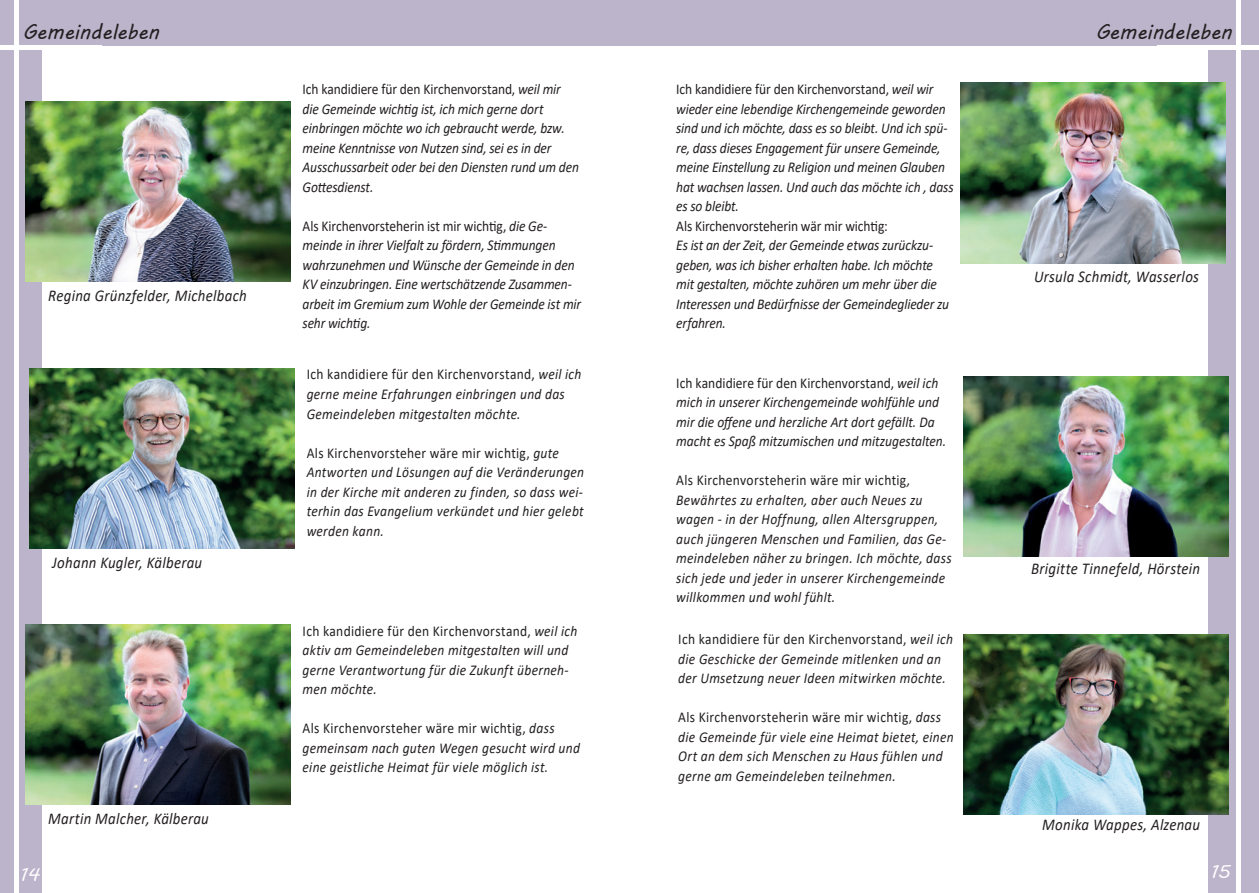
<style>
.page{position:relative;width:1259px;height:893px;background:#fff}
.page>*{position:absolute;margin:0;border:0;box-sizing:border-box;transform-origin:0 0}
.t1{font:21px "MV Boli";color:#231f20}
.t2{font:18px "MV Boli";color:#fff}
.t3{font:italic 16.5px "Calibri";letter-spacing:.015em;color:#231f20;scale:.9 1}
.t4{font:italic 15px/19.5px "Calibri";letter-spacing:.005em;color:#231f20;scale:.9 1}
.t5{font:15px "Calibri";letter-spacing:-.005em;color:#231f20;scale:.9 1}
.s1{font-style:normal}
</style>
<div class="page">
<div style="left:0;top:0;width:1259px;height:46px;background:#bcb4cb"></div>
<div style="left:1208px;top:0;width:51px;height:893px;background:#bcb4cb"></div>
<div style="left:0;top:0;width:42px;height:893px;background:#bcb4cb"></div>
<hr style="left:0;top:46px;width:101px;height:4px;background:#fff">
<hr style="left:1157px;top:46px;width:102px;height:4px;background:#fff">
<hr style="left:14px;top:0;width:4px;height:893px;background:#fff">
<hr style="left:1236px;top:0;width:4px;height:893px;background:#fff">
<img style="left:26px;top:102px;width:265px;height:180px">
<img style="left:30px;top:368px;width:265px;height:181px">
<img style="left:26px;top:625px;width:265px;height:180px">
<img style="left:960px;top:83px;width:265px;height:180px">
<img style="left:963px;top:376px;width:265px;height:181px">
<img style="left:963px;top:634px;width:265px;height:180px">
<h1 class="t1" style="left:23px;top:18px;width:138px">Gemeindeleben</h1>
<h1 class="t1" style="left:1095px;top:18px;width:138px">Gemeindeleben</h1>
<p class="t3" style="left:48px;top:284px;width:222px">Regina Grünzfelder, Michelbach</p>
<p class="t3" style="left:52px;top:551px;width:168px">Johann Kugler, Kälberau</p>
<p class="t3" style="left:48px;top:807px;width:180px">Martin Malcher, Kälberau</p>
<p class="t2" style="left:20px;top:863px;width:21px">14</p>
<p class="t4" style="left:303px;top:79px;width:309px"><span class="s1">Ich kandidiere für den Kirchenvorstand,</span> weil mir die Gemeinde wichtig ist, ich mich gerne dort einbringen möchte wo ich gebraucht werde, bzw. meine Kenntnisse von Nutzen sind, sei es in der Ausschussarbeit oder bei den Diensten rund um den Gottesdienst.</p>
<p class="t4" style="left:303px;top:215px;width:311px"><span class="s1">Als Kirchenvorsteherin ist mir wichtig,</span> die Ge&shy;meinde in ihrer Vielfalt zu fördern, Stimmungen wahrzunehmen und Wünsche der Gemeinde in den KV einzubringen. Eine wertschätzende Zusammen&shy;arbeit im Gremium zum Wohle der Gemeinde ist mir sehr wichtig.</p>
<p class="t4" style="left:307px;top:364px;width:307px"><span class="s1">Ich kandidiere für den Kirchenvorstand,</span> weil ich gerne meine Erfahrungen einbringen und das<br>Gemeindeleben mitgestalten möchte.</p>
<p class="t4" style="left:307px;top:442px;width:310px"><span class="s1">Als Kirchenvorsteher wäre mir wichtig,</span> gute Antworten und Lösungen auf die Veränderungen in der Kirche mit anderen zu finden, so dass wei&shy;terhin das Evangelium verkündet und hier gelebt werden kann.</p>
<p class="t4" style="left:303px;top:620px;width:307px"><span class="s1">Ich kandidiere für den Kirchenvorstand,</span> weil ich aktiv am Gemeindeleben mitgestalten will und gerne Verantwortung für die Zukunft überneh&shy;men möchte.</p>
<p class="t4" style="left:303px;top:718px;width:310px"><span class="s1">Als Kirchenvorsteher wäre mir wichtig,</span> dass gemeinsam nach guten Wegen gesucht wird und eine geistliche Heimat für viele möglich ist.</p>
<p class="t4" style="left:676px;top:79px;width:310px"><span class="s1">Ich kandidiere für den Kirchenvorstand,</span> weil wir wieder eine lebendige Kirchengemeinde geworden sind und ich möchte, dass es so bleibt. Und ich spü&shy;re, dass dieses Engagement für unsere Gemeinde, meine Einstellung zu Religion und meinen Glauben hat wachsen lassen. Und auch das möchte ich , dass es so bleibt.</p>
<p class="t5" style="left:676px;top:215px;width:237px">Als Kirchenvorsteherin wär mir wichtig:</p>
<p class="t4" style="left:676px;top:235px;width:305px">Es ist an der Zeit, der Gemeinde etwas zurückzu&shy;geben, was ich bisher erhalten habe. Ich möchte mit gestalten, möchte zuhören um mehr über die Interessen und Bedürfnisse der Gemeindeglieder zu erfahren.</p>
<p class="t4" style="left:676px;top:372px;width:301px"><span class="s1">Ich kandidiere für den Kirchenvorstand,</span> weil ich mich in unserer Kirchengemeinde wohlfühle und mir die offene und herzliche Art dort gefällt. Da macht es Spaß mitzumischen und mitzugestalten.</p>
<p class="t4" style="left:676px;top:470px;width:307px"><span class="s1">Als Kirchenvorsteherin wäre mir wichtig</span>, Bewährtes zu erhalten, aber auch Neues zu wagen - in der Hoffnung, allen Altersgruppen, auch jüngeren Menschen und Familien, das Ge&shy;meindeleben näher zu bringen. Ich möchte, dass sich jede und jeder in unserer Kirchengemeinde willkommen und wohl fühlt.</p>
<p class="t4" style="left:678px;top:629px;width:307px"><span class="s1">Ich kandidiere für den Kirchenvorstand,</span> weil ich die Geschicke der Gemeinde mitlenken und an der Umsetzung neuer Ideen mitwirken möchte.</p>
<p class="t4" style="left:678px;top:707px;width:307px"><span class="s1">Als Kirchenvorsteherin wäre mir wichtig,</span> dass die Gemeinde für viele eine Heimat bietet, einen Ort an dem sich Menschen zu Haus fühlen und gerne am Gemeindeleben teilnehmen.</p>
<p class="t3" style="left:1034px;top:265px;width:185px">Ursula Schmidt, Wasserlos</p>
<p class="t3" style="left:1031px;top:557px;width:189px">Brigitte Tinnefeld, Hörstein</p>
<p class="t3" style="left:1042px;top:813px;width:177px">Monika Wappes, Alzenau</p>
<p class="t2" style="left:1211px;top:860px;width:21px">15</p>
</div>
